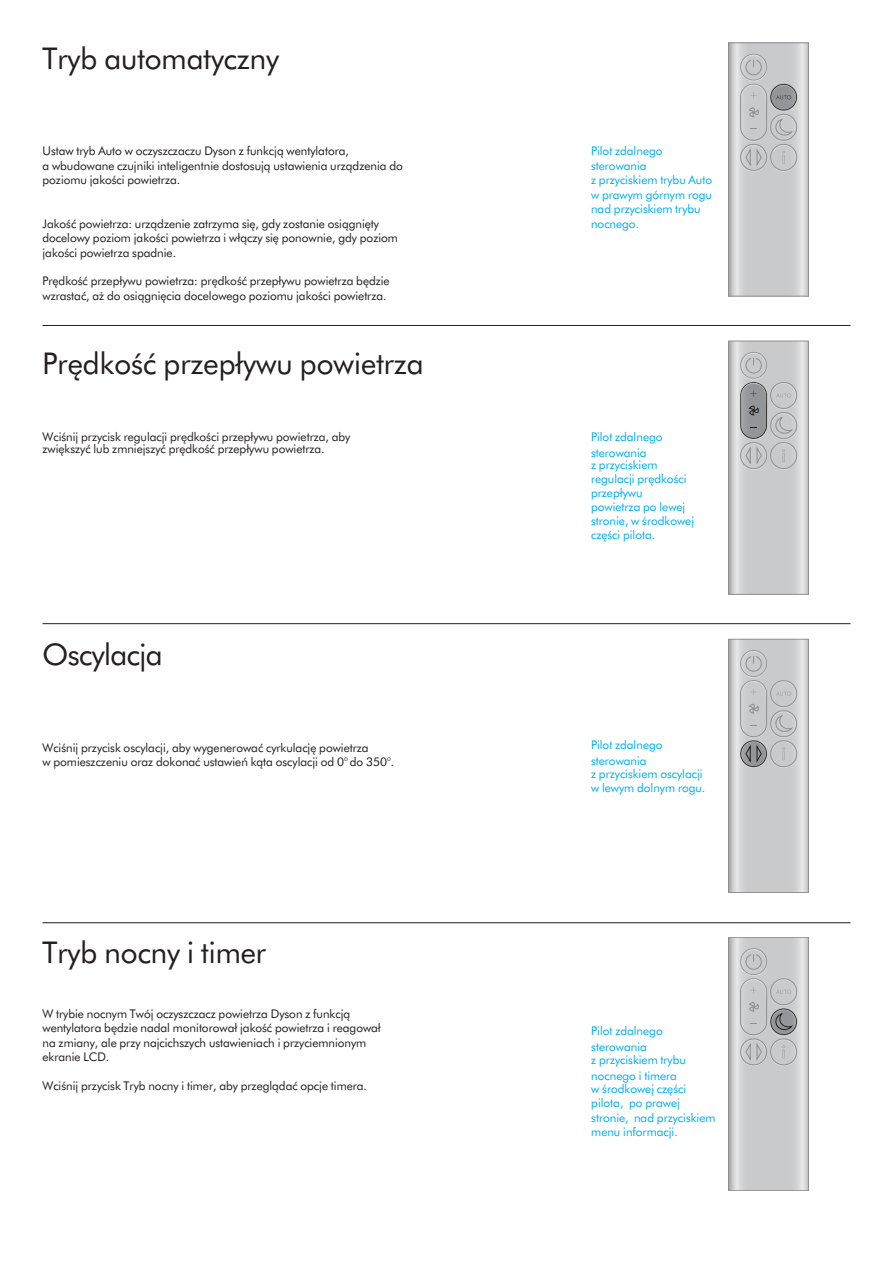
<style>
.page{position:relative;width:893px;height:1263px;background:#fff}
.page>*{position:absolute;margin:0;border:0;box-sizing:border-box;transform-origin:0 0}
.t1{font:30px "Futura B Tfor Dyson";color:#231f20}
.t2{font:30px "Futura B Tfor Dyson";letter-spacing:-.02em;color:#231f20}
.t3{font:12px/14.4px "Futura B Tfor Dyson";color:#231f20}
.t4{font:12px/14.4px "Futura B Tfor Dyson";color:#00aeef}
.s1{font-family:"Dyson Futura"}
</style>
<div class="page">
<hr style="left:43px;top:325px;width:807px;height:1px;background:#231f20">
<hr style="left:43px;top:623px;width:807px;height:1px;background:#231f20">
<hr style="left:43px;top:922px;width:807px;height:1px;background:#231f20">
<svg style="left:730px;top:45px;width:77px;height:249px;background:#cecfd0"></svg>
<div style="left:740px;top:54px;width:27px;height:27px;border:1px solid #231f20;border-radius:50%"></div>
<div style="left:739px;top:53px;width:29px;height:28px;border:1px solid #fff;border-radius:50%"></div>
<div style="left:741px;top:55px;width:25px;height:25px;border:1px solid #fff;border-radius:50%"></div>
<svg style="left:745px;top:60px;width:17px;height:15px"></svg>
<div style="left:769px;top:83px;width:29px;height:28px;border:1px solid #fff;border-radius:50%"></div>
<div style="left:769px;top:113px;width:29px;height:28px;border:1px solid #fff;border-radius:50%"></div>
<div style="left:739px;top:143px;width:29px;height:28px;border:1px solid #fff;border-radius:50%"></div>
<div style="left:741px;top:145px;width:25px;height:25px;border:1px solid #fff;border-radius:50%"></div>
<div style="left:740px;top:144px;width:27px;height:27px;border:1px solid #231f20;border-radius:50%"></div>
<svg style="left:745px;top:148px;width:17px;height:18px"></svg>
<div style="left:769px;top:143px;width:29px;height:28px;border:1px solid #fff;border-radius:50%"></div>
<div style="left:771px;top:145px;width:25px;height:25px;border:1px solid #fff;border-radius:50%"></div>
<div style="left:770px;top:144px;width:27px;height:27px;border:1px solid #231f20;border-radius:50%"></div>
<svg style="left:782px;top:151px;width:3px;height:13px"></svg>
<svg style="left:739px;top:83px;width:58px;height:59px;background:#babbbc"></svg>
<svg style="left:730px;top:343px;width:77px;height:250px;background:#cecfd0"></svg>
<div style="left:740px;top:352px;width:27px;height:27px;border:1px solid #231f20;border-radius:50%"></div>
<div style="left:739px;top:351px;width:29px;height:29px;border:1px solid #fff;border-radius:50%"></div>
<div style="left:741px;top:353px;width:25px;height:25px;border:1px solid #fff;border-radius:50%"></div>
<svg style="left:745px;top:358px;width:17px;height:15px"></svg>
<div style="left:769px;top:381px;width:29px;height:29px;border:1px solid #fff;border-radius:50%"></div>
<div style="left:771px;top:383px;width:25px;height:25px;border:1px solid #fff;border-radius:50%"></div>
<div style="left:770px;top:382px;width:27px;height:27px;border:1px solid #231f20;border-radius:50%"></div>
<svg style="left:776px;top:393px;width:15px;height:5px"></svg>
<div style="left:769px;top:411px;width:29px;height:29px;border:1px solid #fff;border-radius:50%"></div>
<div style="left:771px;top:413px;width:25px;height:25px;border:1px solid #fff;border-radius:50%"></div>
<div style="left:770px;top:412px;width:27px;height:27px;border:1px solid #231f20;border-radius:50%"></div>
<svg style="left:775px;top:417px;width:18px;height:17px"></svg>
<div style="left:739px;top:441px;width:29px;height:29px;border:1px solid #fff;border-radius:50%"></div>
<div style="left:741px;top:443px;width:25px;height:25px;border:1px solid #fff;border-radius:50%"></div>
<div style="left:740px;top:442px;width:27px;height:27px;border:1px solid #231f20;border-radius:50%"></div>
<svg style="left:745px;top:446px;width:17px;height:19px"></svg>
<div style="left:769px;top:441px;width:29px;height:29px;border:1px solid #fff;border-radius:50%"></div>
<div style="left:771px;top:443px;width:25px;height:25px;border:1px solid #fff;border-radius:50%"></div>
<div style="left:770px;top:442px;width:27px;height:27px;border:1px solid #231f20;border-radius:50%"></div>
<svg style="left:782px;top:449px;width:3px;height:13px"></svg>
<svg style="left:739px;top:381px;width:29px;height:59px;background:#97989a"></svg>
<svg style="left:730px;top:641px;width:77px;height:250px;background:#cecfd0"></svg>
<div style="left:740px;top:650px;width:27px;height:27px;border:1px solid #231f20;border-radius:50%"></div>
<div style="left:739px;top:649px;width:29px;height:29px;border:1px solid #fff;border-radius:50%"></div>
<div style="left:741px;top:651px;width:25px;height:25px;border:1px solid #fff;border-radius:50%"></div>
<svg style="left:745px;top:656px;width:17px;height:16px"></svg>
<div style="left:769px;top:679px;width:29px;height:29px;border:1px solid #fff;border-radius:50%"></div>
<div style="left:771px;top:681px;width:25px;height:25px;border:1px solid #fff;border-radius:50%"></div>
<div style="left:770px;top:680px;width:27px;height:27px;border:1px solid #231f20;border-radius:50%"></div>
<svg style="left:776px;top:691px;width:15px;height:5px"></svg>
<div style="left:769px;top:709px;width:29px;height:29px;border:1px solid #fff;border-radius:50%"></div>
<div style="left:771px;top:711px;width:25px;height:25px;border:1px solid #fff;border-radius:50%"></div>
<div style="left:770px;top:710px;width:27px;height:27px;border:1px solid #231f20;border-radius:50%"></div>
<svg style="left:775px;top:715px;width:18px;height:17px"></svg>
<div style="left:739px;top:740px;width:29px;height:28px;border:1px solid #fff;border-radius:50%"></div>
<div style="left:769px;top:740px;width:29px;height:28px;border:1px solid #fff;border-radius:50%"></div>
<div style="left:771px;top:741px;width:25px;height:25px;border:1px solid #fff;border-radius:50%"></div>
<div style="left:770px;top:740px;width:27px;height:27px;border:1px solid #231f20;border-radius:50%"></div>
<svg style="left:782px;top:747px;width:3px;height:13px"></svg>
<svg style="left:739px;top:679px;width:29px;height:88px;background:#b6b6b8"></svg>
<svg style="left:730px;top:939px;width:77px;height:250px;background:#cecfd0"></svg>
<div style="left:740px;top:948px;width:27px;height:27px;border:1px solid #231f20;border-radius:50%"></div>
<div style="left:739px;top:947px;width:29px;height:29px;border:1px solid #fff;border-radius:50%"></div>
<div style="left:741px;top:949px;width:25px;height:25px;border:1px solid #fff;border-radius:50%"></div>
<svg style="left:745px;top:954px;width:17px;height:16px"></svg>
<div style="left:769px;top:978px;width:29px;height:28px;border:1px solid #fff;border-radius:50%"></div>
<div style="left:769px;top:1008px;width:29px;height:28px;border:1px solid #fff;border-radius:50%"></div>
<div style="left:739px;top:1038px;width:29px;height:28px;border:1px solid #fff;border-radius:50%"></div>
<div style="left:741px;top:1039px;width:25px;height:25px;border:1px solid #fff;border-radius:50%"></div>
<div style="left:740px;top:1038px;width:27px;height:27px;border:1px solid #231f20;border-radius:50%"></div>
<svg style="left:745px;top:1043px;width:17px;height:18px"></svg>
<div style="left:769px;top:1038px;width:29px;height:28px;border:1px solid #fff;border-radius:50%"></div>
<div style="left:771px;top:1039px;width:25px;height:25px;border:1px solid #fff;border-radius:50%"></div>
<div style="left:770px;top:1038px;width:27px;height:27px;border:1px solid #231f20;border-radius:50%"></div>
<svg style="left:782px;top:1045px;width:3px;height:13px"></svg>
<svg style="left:739px;top:977px;width:58px;height:59px;background:#b9babb"></svg>
<h1 class="t1" style="left:43px;top:37px;width:238px">Tryb automatyczny</h1>
<p class="t3" style="left:43px;top:144px;width:362px">Ustaw tryb Auto w oczyszczaczu Dyson z funkcją wentylatora,<br>a wbudowane czujniki inteligentnie dostosują ustawienia urządzenia do poziomu jakości powietrza.</p>
<p class="t3" style="left:43px;top:216px;width:357px">Jakość powietrza: urządzenie zatrzyma się, gdy zostanie osiągnięty docelowy poziom jakości powietrza i włączy się ponownie, gdy poziom jakości powietrza spadnie.</p>
<p class="t3" style="left:43px;top:273px;width:349px">Prędkość przepływu powietrza: prędkość przepływu powietrza będzie wzrastać, aż do osiągnięcia docelowego poziomu jakości powietrza.</p>
<h1 class="t1" style="left:43px;top:343px;width:383px">Prędkość przepływu powietrza</h1>
<p class="t3" style="left:43px;top:430px;width:309px;line-height:12.5px">Wciśnij przycisk regulacji prędkości przepływu powietrza, aby zwiększyć lub zmniejszyć prędkość przepływu powietrza.</p>
<h1 class="t2" style="left:43px;top:634px;width:122px">Oscylacja</h1>
<p class="t3" style="left:43px;top:740px;width:353px">Wciśnij przycisk oscylacji, aby wygenerować cyrkulację powietrza<br>w pomieszczeniu oraz dokonać ustawień kąta oscylacji od 0° do 350°.</p>
<h1 class="t1" style="left:43px;top:932px;width:225px">Tryb nocny i timer</h1>
<p class="t3" style="left:43px;top:1006px;width:340px">W trybie nocnym Twój oczyszczacz powietrza Dyson z funkcją wentylatora będzie nadal monitorował jakość powietrza i reagował na zmiany, ale przy najcichszych ustawieniach i przyciemnionym ekranie LCD.</p>
<p class="t3" style="left:43px;top:1078px;width:326px">Wciśnij przycisk Tryb nocny i timer, aby przeglądać opcje timera.</p>
<p class="t4" style="left:591px;top:144px;width:123px">Pilot zdalnego sterowania<br>z przyciskiem trybu Auto w prawym górnym rogu nad przyciskiem trybu nocnego.</p>
<p class="t4" style="left:591px;top:428px;width:73px;line-height:15.9px">Pilot zdalnego sterowania</p>
<p class="t4" style="left:591px;top:457px;width:105px;line-height:14px">z przyciskiem regulacji prędkości przepływu powietrza po lewej stronie, w środkowej części pilota.</p>
<p class="t4" style="left:591px;top:736px;width:73px;line-height:16.4px">Pilot zdalnego sterowania</p>
<p class="t4" style="left:591px;top:766px;width:116px">z przyciskiem oscylacji w lewym dolnym rogu.</p>
<p class="t4" style="left:591px;top:1022px;width:73px;line-height:16.4px">Pilot zdalnego sterowania</p>
<p class="t4" style="left:591px;top:1051px;width:96px;line-height:16.4px">z przyciskiem trybu nocnego i timera</p>
<p class="t4" style="left:591px;top:1081px;width:126px">w środkowej części pilota, po prawej stronie<span class="s1">,</span> nad przyciskiem menu informacji.</p>
</div>
